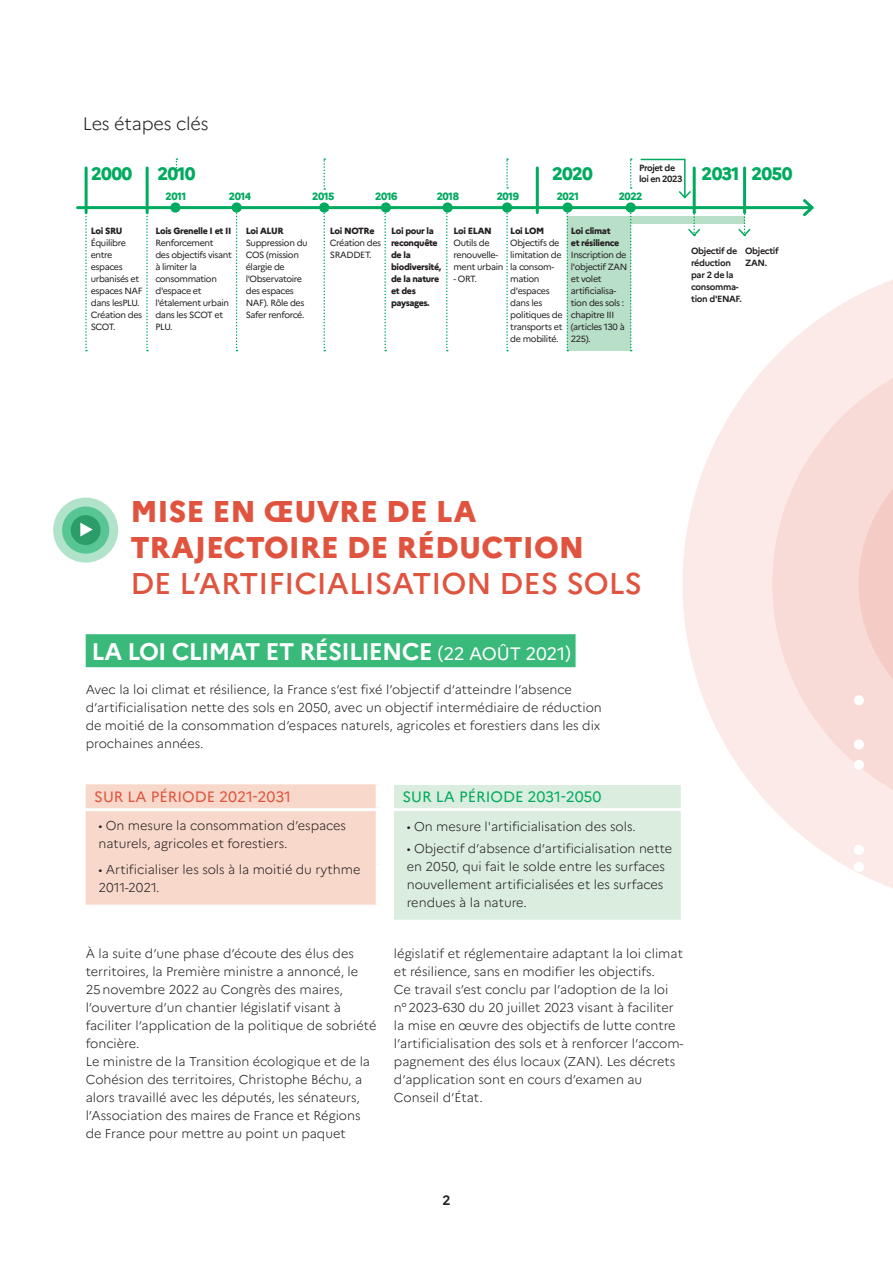
<style>
.page{position:relative;width:893px;height:1263px;background:#fff}
.page>*{position:absolute;margin:0;border:0;box-sizing:border-box;transform-origin:0 0}
.t1{font:800 30px/36px "Marianne";color:#e0543f}
.texte{font:700 24px "Marianne";letter-spacing:-.03em;color:#fff}
.texte-2{font:800 18px "Marianne";letter-spacing:-.04em;color:#00aa5f}
.texte-3{font:300 18px "Marianne";letter-spacing:-.01em;color:#231f20}
.t2{font:15px "Marianne";color:#e0543f}
.t3{font:15px "Marianne";color:#00aa5f}
.t4{font:700 13.5px "Marianne";color:#231f20}
.texte-4{font:300 12.75px/18px "Marianne";color:#231f20}
.texte-5{font:800 10.5px "Marianne";letter-spacing:-.04em;color:#00aa5f}
.t5{font:9px/12px "Marianne";letter-spacing:-.04em;color:#231f20}
.t6{font:800 9px/12px "Marianne";letter-spacing:-.04em;color:#231f20}
.t7{font:700 9px/12px "Marianne";letter-spacing:-.04em;color:#231f20}
.s1{font-weight:500}
.s2{font-weight:400;font-size:18px}
</style>
<div class="page">
<svg style="left:682px;top:279px;width:211px;height:609px;fill:#fbeae8"></svg>
<svg style="left:772px;top:348px;width:121px;height:472px;background:#f9e2df"></svg>
<svg style="left:859px;top:434px;width:34px;height:299px;background:#f6d4cf"></svg>
<div style="left:854px;top:695px;width:10px;height:10px;background:#fff;border-radius:50%"></div>
<div style="left:854px;top:739px;width:10px;height:10px;background:#fff;border-radius:50%"></div>
<div style="left:854px;top:760px;width:10px;height:10px;background:#fff;border-radius:50%"></div>
<div style="left:854px;top:845px;width:10px;height:10px;background:#fff;border-radius:50%"></div>
<div style="left:854px;top:862px;width:10px;height:10px;background:#fff;border-radius:50%"></div>
<div style="left:854px;top:879px;width:10px;height:10px;background:#fff;border-radius:50%"></div>
<div style="left:86px;top:634px;width:490px;height:33px;background:#39b97a"></div>
<div style="left:86px;top:784px;width:290px;height:121px;background:#f8d8ca"></div>
<hr style="left:85px;top:808px;width:292px;height:3px;background:#fff">
<svg style="left:53px;top:497px;width:65px;height:66px;background:#b2e3cb"></svg>
<svg style="left:62px;top:506px;width:47px;height:48px"></svg>
<div style="left:71px;top:515px;width:30px;height:30px;background:#2c9c69;border-radius:50%"></div>
<svg style="left:80px;top:523px;width:13px;height:13px"></svg>
<div style="left:394px;top:785px;width:287px;height:135px;background:#daeddf"></div>
<hr style="left:393px;top:808px;width:292px;height:3px;background:#fff">
<div style="left:567px;top:216px;width:63px;height:135px;background:#b8dfc7"></div>
<div style="left:628px;top:216px;width:116px;height:7px;background:#b8dfc7"></div>
<svg style="left:85px;top:213px;width:2px;height:138px"></svg>
<svg style="left:146px;top:213px;width:2px;height:138px"></svg>
<svg style="left:236px;top:213px;width:2px;height:138px"></svg>
<svg style="left:323px;top:213px;width:2px;height:138px"></svg>
<svg style="left:384px;top:213px;width:2px;height:138px"></svg>
<svg style="left:446px;top:213px;width:2px;height:138px"></svg>
<svg style="left:506px;top:213px;width:2px;height:138px"></svg>
<svg style="left:566px;top:213px;width:2px;height:138px"></svg>
<svg style="left:630px;top:213px;width:2px;height:138px"></svg>
<svg style="left:640px;top:158px;width:51px;height:41px"></svg>
<hr style="left:78px;top:206px;width:734px;height:3px;background:#00aa5f">
<svg style="left:800px;top:199px;width:14px;height:18px"></svg>
<hr style="left:85px;top:168px;width:3px;height:45px;background:#00aa5f">
<hr style="left:146px;top:168px;width:3px;height:45px;background:#00aa5f">
<hr style="left:536px;top:168px;width:3px;height:45px;background:#00aa5f">
<hr style="left:693px;top:168px;width:3px;height:45px;background:#00aa5f">
<hr style="left:743px;top:168px;width:3px;height:45px;background:#00aa5f">
<svg style="left:686px;top:212px;width:16px;height:25px"></svg>
<svg style="left:737px;top:212px;width:14px;height:25px"></svg>
<div style="left:170px;top:202px;width:10px;height:11px;background:#00aa5f;border-radius:50%"></div>
<div style="left:232px;top:202px;width:10px;height:11px;background:#00aa5f;border-radius:50%"></div>
<div style="left:319px;top:202px;width:10px;height:11px;background:#00aa5f;border-radius:50%"></div>
<div style="left:381px;top:202px;width:10px;height:11px;background:#00aa5f;border-radius:50%"></div>
<div style="left:442px;top:202px;width:11px;height:11px;background:#00aa5f;border-radius:50%"></div>
<div style="left:502px;top:202px;width:10px;height:11px;background:#00aa5f;border-radius:50%"></div>
<div style="left:562px;top:202px;width:11px;height:11px;background:#00aa5f;border-radius:50%"></div>
<div style="left:626px;top:202px;width:10px;height:11px;background:#00aa5f;border-radius:50%"></div>
<svg style="left:630px;top:158px;width:2px;height:31px"></svg>
<svg style="left:506px;top:158px;width:2px;height:31px"></svg>
<svg style="left:323px;top:158px;width:2px;height:32px"></svg>
<p class="texte-3" style="left:83px;top:110px;width:127px">Les étapes clés</p>
<p class="t7" style="left:639px;top:161px;width:38px">Projet de</p>
<p class="t7" style="left:639px;top:172px;width:45px">loi en 2023</p>
<p class="texte-2" style="left:91px;top:160px;width:43px">2000</p>
<p class="texte-2" style="left:157px;top:160px;width:40px">2010</p>
<p class="texte-2" style="left:552px;top:160px;width:43px">2020</p>
<p class="texte-2" style="left:702px;top:160px;width:92px">2031 2050</p>
<p class="texte-5" style="left:166px;top:188px;width:22px">2011</p>
<p class="texte-5" style="left:229px;top:188px;width:24px">2014</p>
<p class="texte-5" style="left:312px;top:188px;width:24px">2015</p>
<p class="texte-5" style="left:375px;top:188px;width:24px">2016</p>
<p class="texte-5" style="left:437px;top:188px;width:24px">2018</p>
<p class="texte-5" style="left:497px;top:188px;width:24px">2019</p>
<p class="texte-5" style="left:557px;top:188px;width:24px">2021</p>
<p class="texte-5" style="left:619px;top:188px;width:25px">2022</p>
<p class="t6" style="left:91px;top:224px;width:33px">Loi SRU</p>
<p class="t5" style="left:91px;top:237px;width:53px">Équilibre entre espaces urbanisés et espaces NAF dans lesPLU.<br>Création des<br>SCOT.</p>
<p class="t6" style="left:155px;top:224px;width:78px">Lois Grenelle I et II</p>
<p class="t5" style="left:155px;top:237px;width:78px">Renforcement<br>des objectifs visant à limiter la consommation d'espace et l'étalement urbain dans les SCOT et<br>PLU.</p>
<p class="t6" style="left:246px;top:224px;width:39px">Loi ALUR</p>
<p class="t5" style="left:246px;top:237px;width:63px">Suppression du<br>COS (mission élargie de l'Observatoire des espaces<br>NAF). Rôle des<br>Safer renforcé.</p>
<p class="t6" style="left:330px;top:224px;width:46px">Loi NOTRe</p>
<p class="t5" style="left:330px;top:237px;width:53px">Création des<br>SRADDET.</p>
<p class="t6" style="left:391px;top:224px;width:52px">Loi pour la reconquête de la biodiversité, de la nature et des paysages.</p>
<p class="t6" style="left:453px;top:224px;width:40px">Loi ELAN</p>
<p class="t5" style="left:453px;top:237px;width:51px">Outils de renouvelle&shy;ment urbain</p>
<p class="t5" style="left:453px;top:273px;width:25px">- ORT.</p>
<p class="t6" style="left:510px;top:224px;width:36px">Loi LOM</p>
<p class="t5" style="left:510px;top:237px;width:53px">Objectifs de limitation de la consom-</p>
<p class="t5" style="left:510px;top:273px;width:54px">mation d'espaces dans les politiques de transports et de mobilité.</p>
<p class="t6" style="left:571px;top:224px;width:50px">Loi climat et résilience</p>
<p class="t5" style="left:571px;top:249px;width:58px">Inscription de l'objectif ZAN et volet artificialisa&shy;tion des sols : chapitre III (articles 130 à<br>225).</p>
<p class="t7" style="left:691px;top:244px;width:52px">Objectif de réduction par 2 de la consomma&shy;tion d'ENAF.</p>
<p class="t7" style="left:745px;top:244px;width:35px">Objectif<br>ZAN.</p>
<p class="t1" style="left:130px;top:491px;width:513px">MISE EN ŒUVRE DE LA<br>TRAJECTOIRE DE RÉDUCTION<br><span class="s1">DE L’ARTIFICIALISATION DES SOLS</span></p>
<p class="texte" style="left:91px;top:633px;width:481px">LA LOI CLIMAT ET RÉSILIENCE <span class="s2">(22 AOÛT 2021)</span></p>
<p class="texte-4" style="left:86px;top:679px;width:518px">Avec la loi climat et résilience, la France s’est fixé l’objectif d’atteindre l’absence d’artificialisation nette des sols en 2050, avec un objectif intermédiaire de réduction de moitié de la consommation d’espaces naturels, agricoles et forestiers dans les dix prochaines années.</p>
<p class="t2" style="left:94px;top:787px;width:198px">SUR LA PÉRIODE 2021-2031</p>
<p class="texte-4" style="left:98px;top:815px;width:249px">• On mesure la consommation d’espaces naturels, agricoles et forestiers.</p>
<p class="texte-4" style="left:98px;top:859px;width:264px">• Artificialiser les sols à la moitié du rythme<br>2011-2021.</p>
<p class="texte-4" style="left:86px;top:944px;width:292px">À la suite d’une phase d’écoute des élus des territoires, la Première ministre a annoncé, le 25 novembre 2022 au Congrès des maires, l’ouverture d’un chantier législatif visant à faciliter l’application de la politique de sobriété foncière.</p>
<p class="texte-4" style="left:86px;top:1052px;width:286px">Le ministre de la Transition écologique et de la Cohésion des territoires, Christophe Béchu, a alors travaillé avec les députés, les sénateurs, l’Association des maires de France et Régions de France pour mettre au point un paquet</p>
<p class="t3" style="left:402px;top:788px;width:201px">SUR LA PÉRIODE 2031-2050</p>
<p class="texte-4" style="left:407px;top:816px;width:231px">• On mesure l'artificialisation des sols.</p>
<p class="texte-4" style="left:407px;top:838px;width:267px">• Objectif d’absence d’artificialisation nette en 2050, qui fait le solde entre les surfaces nouvellement artificialisées et les surfaces rendues à la nature.</p>
<p class="texte-4" style="left:394px;top:944px;width:291px">législatif et réglementaire adaptant la loi climat et résilience, sans en modifier les objectifs.</p>
<p class="texte-4" style="left:394px;top:980px;width:291px">Ce travail s’est conclu par l’adoption de la loi n° 2023-630 du 20 juillet 2023 visant à faciliter la mise en œuvre des objectifs de lutte contre l’artificialisation des sols et à renforcer l’accom&shy;pagnement des élus locaux (ZAN). Les décrets d’application sont en cours d’examen au Conseil d’État.</p>
<p class="t4" style="left:442px;top:1190px;width:10px">2</p>
</div>
